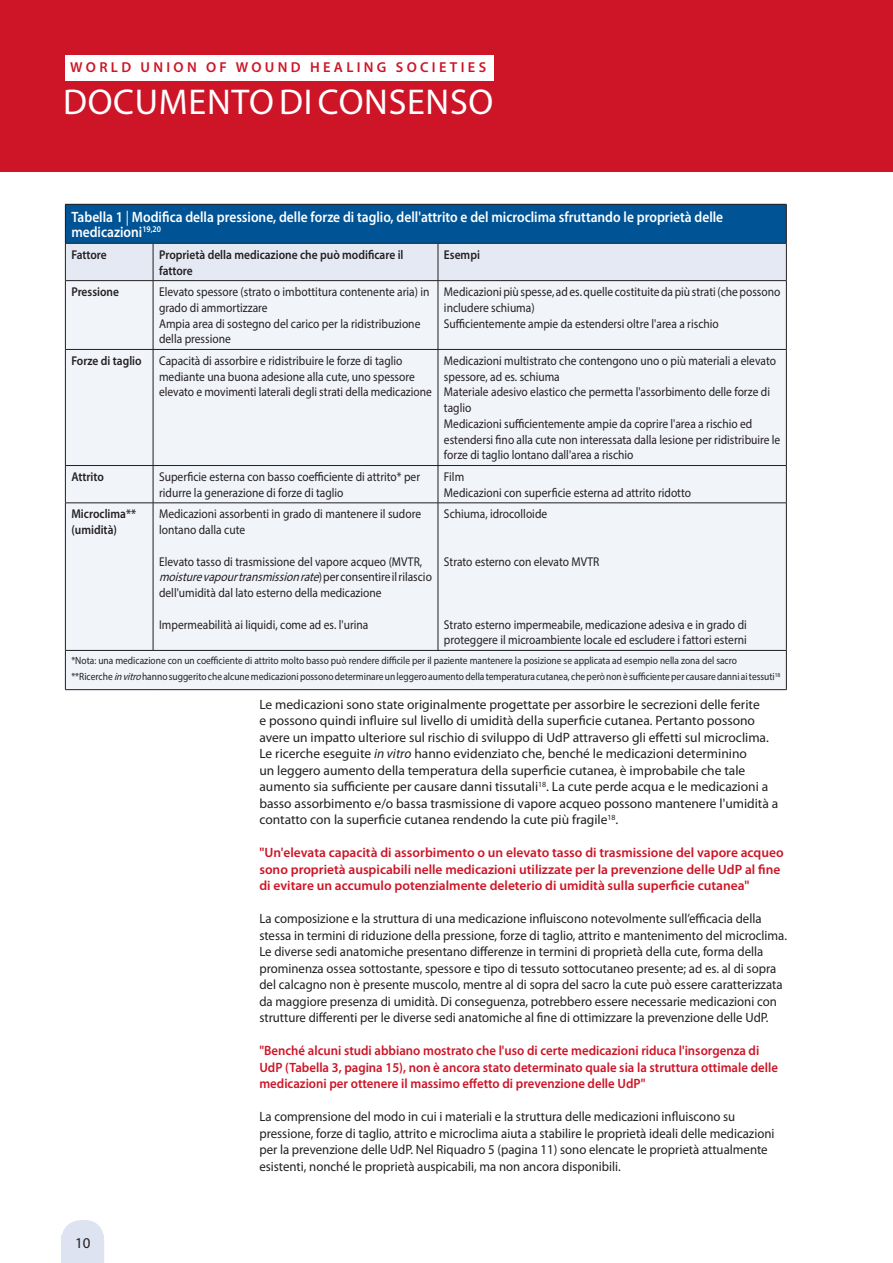
<style>
.page{position:relative;width:893px;height:1263px;background:#fff}
.page>*{position:absolute;margin:0;border:0;box-sizing:border-box;transform-origin:0 0}
.t1{font:36px "Myriad Pro";letter-spacing:.02em;color:#fff}
.t2{font:600 15px/15.8px "Myriad Pro";color:#fff;scale:.9 1}
.t3{font:15px "Myriad Pro";color:#231f20}
.t4{font:600 14.4px "Myriad Pro";letter-spacing:.23em;color:#cd1527}
.t5{font:13.5px/16.5px "Myriad Pro";color:#231f20;scale:.95 1}
.t6{font:13.5px/16.5px "Myriad Pro";color:#231f20}
.t7{font:600 13.5px/16.5px "Myriad Pro";color:#cd1527}
.t8{font:600 13.5px/16.5px "Myriad Pro";color:#cd1527;scale:.95 1}
.t9{font:12.75px/15.8px "Myriad Pro";color:#231f20;scale:.9 1}
.t10{font:600 12.75px/15.8px "Myriad Pro";color:#231f20;scale:.9 1}
.t11{font:10.5px/15.8px "Myriad Pro";color:#231f20;scale:.9 1}
.s1{font-weight:400}
.s2{font-style:italic}
</style>
<div class="page">
<div style="left:0;top:0;width:893px;height:171px;background:#cd1527"></div>
<svg style="left:62px;top:1220px;width:42px;height:16px"></svg>
<div style="left:62px;top:1236px;width:42px;height:27px;background:#dde3f0"></div>
<div style="left:65px;top:55px;width:429px;height:25px;background:#fff"></div>
<div style="left:65px;top:204px;width:721px;height:39px;background:#005495"></div>
<div style="left:66px;top:244px;width:720px;height:36px;background:#e5e9f3"></div>
<div style="left:66px;top:281px;width:720px;height:408px;background:#f1f4f9"></div>
<hr style="left:65px;top:651px;width:1px;height:38px;background:#231f20">
<hr style="left:786px;top:651px;width:1px;height:38px;background:#231f20">
<hr style="left:65px;top:689px;width:88px;height:1px;background:#231f20">
<hr style="left:153px;top:689px;width:285px;height:1px;background:#231f20">
<hr style="left:438px;top:689px;width:349px;height:1px;background:#231f20">
<hr style="left:65px;top:204px;width:88px;height:1px;background:#231f20">
<hr style="left:65px;top:204px;width:1px;height:39px;background:#231f20">
<hr style="left:153px;top:204px;width:285px;height:1px;background:#231f20">
<hr style="left:438px;top:204px;width:349px;height:1px;background:#231f20">
<hr style="left:786px;top:204px;width:1px;height:39px;background:#231f20">
<hr style="left:786px;top:243px;width:1px;height:37px;background:#231f20">
<hr style="left:65px;top:280px;width:88px;height:1px;background:#231f20">
<hr style="left:153px;top:280px;width:285px;height:1px;background:#231f20">
<hr style="left:438px;top:280px;width:349px;height:1px;background:#231f20">
<hr style="left:786px;top:281px;width:1px;height:68px;background:#231f20">
<hr style="left:65px;top:349px;width:88px;height:1px;background:#231f20">
<hr style="left:153px;top:349px;width:285px;height:1px;background:#231f20">
<hr style="left:438px;top:349px;width:349px;height:1px;background:#231f20">
<hr style="left:786px;top:350px;width:1px;height:115px;background:#231f20">
<hr style="left:65px;top:465px;width:88px;height:1px;background:#231f20">
<hr style="left:153px;top:465px;width:285px;height:1px;background:#231f20">
<hr style="left:438px;top:465px;width:349px;height:1px;background:#231f20">
<hr style="left:786px;top:466px;width:1px;height:37px;background:#231f20">
<hr style="left:65px;top:503px;width:88px;height:1px;background:#231f20">
<hr style="left:153px;top:503px;width:285px;height:1px;background:#231f20">
<hr style="left:438px;top:503px;width:349px;height:1px;background:#231f20">
<hr style="left:786px;top:503px;width:1px;height:147px;background:#231f20">
<hr style="left:65px;top:243px;width:88px;height:1px;background:#231f20">
<hr style="left:65px;top:243px;width:1px;height:37px;background:#231f20">
<hr style="left:153px;top:243px;width:285px;height:1px;background:#231f20">
<hr style="left:153px;top:243px;width:1px;height:37px;background:#231f20">
<hr style="left:438px;top:243px;width:349px;height:1px;background:#231f20">
<hr style="left:438px;top:243px;width:1px;height:37px;background:#231f20">
<hr style="left:65px;top:281px;width:1px;height:68px;background:#231f20">
<hr style="left:153px;top:281px;width:1px;height:68px;background:#231f20">
<hr style="left:438px;top:281px;width:1px;height:68px;background:#231f20">
<hr style="left:65px;top:350px;width:1px;height:115px;background:#231f20">
<hr style="left:153px;top:350px;width:1px;height:115px;background:#231f20">
<hr style="left:438px;top:350px;width:1px;height:115px;background:#231f20">
<hr style="left:65px;top:466px;width:1px;height:37px;background:#231f20">
<hr style="left:153px;top:466px;width:1px;height:37px;background:#231f20">
<hr style="left:438px;top:466px;width:1px;height:37px;background:#231f20">
<hr style="left:65px;top:503px;width:1px;height:147px;background:#231f20">
<hr style="left:153px;top:503px;width:1px;height:147px;background:#231f20">
<hr style="left:438px;top:503px;width:1px;height:147px;background:#231f20">
<hr style="left:65px;top:650px;width:88px;height:1px;background:#231f20">
<hr style="left:153px;top:650px;width:285px;height:1px;background:#231f20">
<hr style="left:438px;top:650px;width:349px;height:1px;background:#231f20">
<p class="t4" style="left:70px;top:58px;width:417px">WORLD UNION OF WOUND HEALING SOCIETIES</p>
<h1 class="t1" style="left:63px;top:80px;width:432px">DOCUMENTO DI CONSENSO</h1>
<p class="t2" style="left:71px;top:208px;width:726px">Tabella 1 <span class="s1">|</span> Modifica della pressione, delle forze di taglio, dell'attrito e del microclima sfruttando le proprietà delle medicazioni<sup>19,20</sup></p>
<p class="t10" style="left:71px;top:246px;width:41px">Fattore</p>
<p class="t10" style="left:159px;top:246px;width:273px">Proprietà della medicazione che può modificare il fattore</p>
<p class="t10" style="left:444px;top:246px;width:42px">Esempi</p>
<p class="t10" style="left:71px;top:284px;width:54px">Pressione</p>
<p class="t9" style="left:159px;top:284px;width:302px">Elevato spessore (strato o imbottitura contenente aria) in grado di ammortizzare<br>Ampia area di sostegno del carico per la ridistribuzione della pressione</p>
<p class="t9" style="left:444px;top:284px;width:375px">Medicazioni più spesse, ad es. quelle costituite da più strati (che possono includere schiuma)<br>Sufficientemente ampie da estendersi oltre l'area a rischio</p>
<p class="t10" style="left:71px;top:352px;width:80px">Forze di taglio</p>
<p class="t9" style="left:159px;top:353px;width:305px">Capacità di assorbire e ridistribuire le forze di taglio mediante una buona adesione alla cute, uno spessore elevato e movimenti laterali degli strati della medicazione</p>
<p class="t9" style="left:444px;top:353px;width:375px">Medicazioni multistrato che contengono uno o più materiali a elevato spessore, ad es. schiuma<br>Materiale adesivo elastico che permetta l'assorbimento delle forze di taglio<br>Medicazioni sufficientemente ampie da coprire l'area a rischio ed estendersi fino alla cute non interessata dalla lesione per ridistribuire le forze di taglio lontano dall'area a rischio</p>
<p class="t10" style="left:71px;top:468px;width:38px">Attrito</p>
<p class="t9" style="left:159px;top:469px;width:292px">Superficie esterna con basso coefficiente di attrito* per ridurre la generazione di forze di taglio</p>
<p class="t9" style="left:444px;top:469px;width:276px">Film<br>Medicazioni con superficie esterna ad attrito ridotto</p>
<p class="t10" style="left:71px;top:506px;width:73px">Microclima** (umidità)</p>
<p class="t9" style="left:159px;top:506px;width:293px">Medicazioni assorbenti in grado di mantenere il sudore lontano dalla cute</p>
<p class="t9" style="left:159px;top:553px;width:305px">Elevato tasso di trasmissione del vapore acqueo (MVTR, <span class="s2">moisturevapourtransmissionrate</span>) p e r c o n s e n t i r e i l r i l a s c i o dell'umidità dal lato esterno della medicazione</p>
<p class="t9" style="left:159px;top:616px;width:234px">Impermeabilità ai liquidi, come ad es. l'urina</p>
<p class="t9" style="left:444px;top:506px;width:116px">Schiuma, idrocolloide</p>
<p class="t9" style="left:444px;top:553px;width:174px">Strato esterno con elevato MVTR</p>
<p class="t9" style="left:444px;top:616px;width:338px">Strato esterno impermeabile, medicazione adesiva e in grado di proteggere il microambiente locale ed escludere i fattori esterni</p>
<p class="t11" style="left:71px;top:653px;width:789px">*Nota: una medicazione con un coefficiente di attrito molto basso può rendere difficile per il paziente mantenere la posizione se applicata ad esempio nella zona del sacro **Ricerche <span class="s2">invitro</span>hanno suggerito che alcune medicazioni possono determinare un leggero aumento della temperatura cutanea, che però non è sufficiente per causare danni ai tessuti<sup>18</sup></p>
<p class="t6" style="left:259px;top:696px;width:520px">Le medicazioni sono state originalmente progettate per assorbire le secrezioni delle ferite<br>e possono quindi influire sul livello di umidità della superficie cutanea. Pertanto possono avere un impatto ulteriore sul rischio di sviluppo di UdP attraverso gli effetti sul microclima.<br>Le ricerche eseguite <span class="s2">in vitro</span> hanno evidenziato che, benché le medicazioni determinino<br>un leggero aumento della temperatura della superficie cutanea, è improbabile che tale aumento sia sufficiente per causare danni tissutali<sup>18</sup>. La cute perde acqua e le medicazioni a basso assorbimento e/o bassa trasmissione di vapore acqueo possono mantenere l'umidità a contatto con la superficie cutanea rendendo la cute più fragile<sup>18</sup>.</p>
<p class="t7" style="left:259px;top:844px;width:526px">"Un'elevata capacità di assorbimento o un elevato tasso di trasmissione del vapore acqueo sono proprietà auspicabili nelle medicazioni utilizzate per la prevenzione delle UdP al fine di evitare un accumulo potenzialmente deleterio di umidità sulla superficie cutanea"</p>
<p class="t5" style="left:259px;top:910px;width:557px">La composizione e la struttura di una medicazione influiscono notevolmente sull’efficacia della stessa in termini di riduzione della pressione, forze di taglio, attrito e mantenimento del microclima.<br>Le diverse sedi anatomiche presentano differenze in termini di proprietà della cute, forma della prominenza ossea sottostante, spessore e tipo di tessuto sottocutaneo presente; ad es. al di sopra del calcagno non è presente muscolo, mentre al di sopra del sacro la cute può essere caratterizzata da maggiore presenza di umidità. Di conseguenza, potrebbero essere necessarie medicazioni con strutture differenti per le diverse sedi anatomiche al fine di ottimizzare la prevenzione delle UdP.</p>
<p class="t8" style="left:259px;top:1042px;width:547px">"Benché alcuni studi abbiano mostrato che l'uso di certe medicazioni riduca l'insorgenza di<br>UdP (Tabella 3, pagina 15), non è ancora stato determinato quale sia la struttura ottimale delle medicazioni per ottenere il massimo effetto di prevenzione delle UdP"</p>
<p class="t5" style="left:259px;top:1108px;width:544px">La comprensione del modo in cui i materiali e la struttura delle medicazioni influiscono su pressione, forze di taglio, attrito e microclima aiuta a stabilire le proprietà ideali delle medicazioni per la prevenzione delle UdP. Nel Riquadro 5 (pagina 11) sono elencate le proprietà attualmente esistenti, nonché le proprietà auspicabili, ma non ancora disponibili.</p>
<p class="t3" style="left:75px;top:1234px;width:17px">10</p>
</div>
